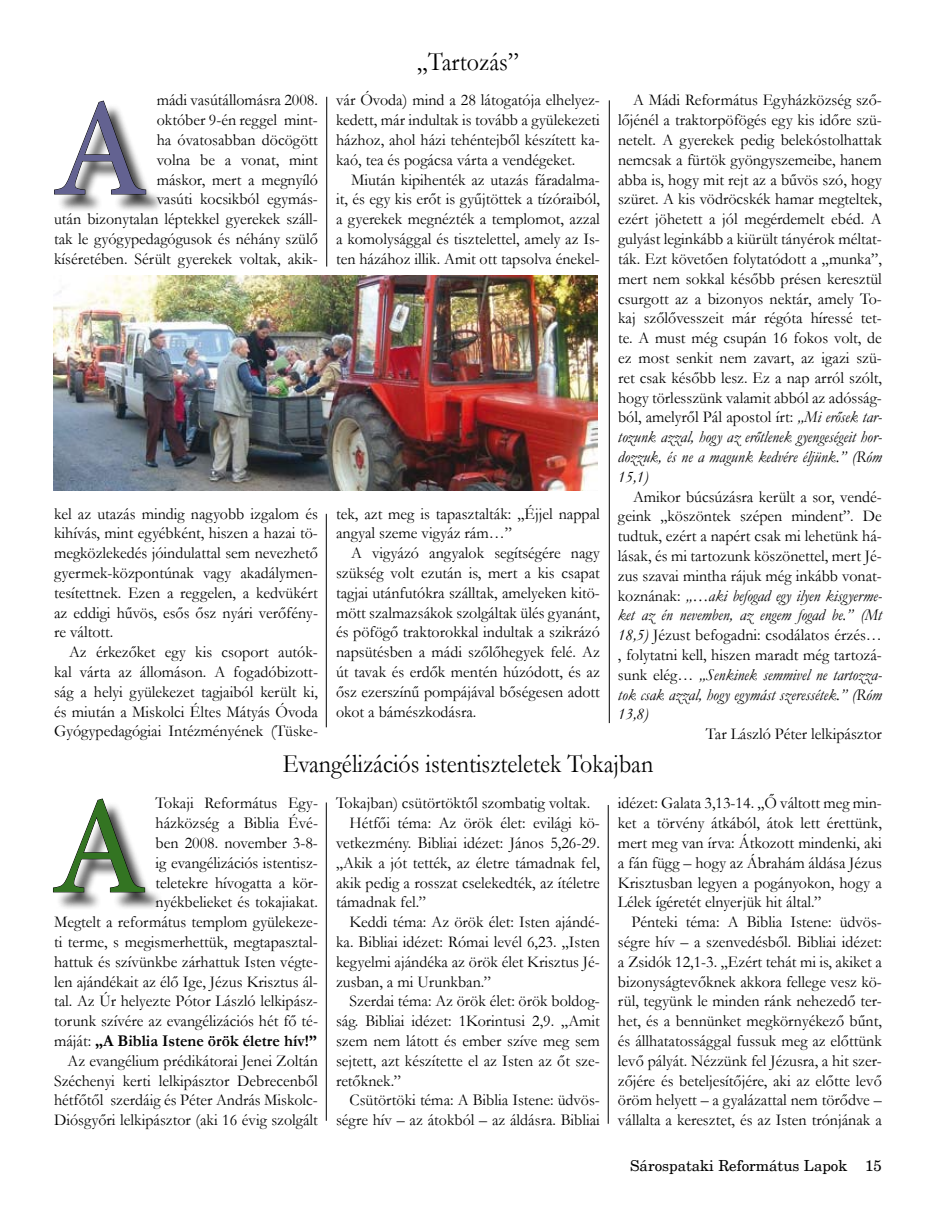
<style>
.page{position:relative;width:936px;height:1208px;background:#fff}
.page>*{position:absolute;margin:0;border:0;box-sizing:border-box;transform-origin:0 0}
.t1{font:139.5px "Minion Pro";color:#636291}
.t2{font:139.5px "Minion Pro";color:#337422}
.t3{font:26.4px "Garamond";color:#000;scale:.91 1}
.t4{font:16.5px/19.8px "Garamond";color:#000;text-align:justify}
.t5{font:15px "New Brunswick";color:#000}
.s1{font-style:italic}
.s2{font-weight:700}
</style>
<div class="page">
<div style="left:56px;top:103px;width:108px;height:109px;background:#000;opacity:.75"></div>
<svg style="left:54px;top:100px;width:92px;height:95px"></svg>
<hr style="left:326px;top:97px;width:1px;height:169px;background:#000">
<hr style="left:609px;top:100px;width:1px;height:623px;background:#000">
<img style="left:54px;top:276px;width:543px;height:214px">
<div style="left:55px;top:801px;width:108px;height:109px;background:#000;opacity:.75"></div>
<svg style="left:53px;top:798px;width:92px;height:94px"></svg>
<hr style="left:326px;top:514px;width:1px;height:213px;background:#000">
<hr style="left:326px;top:802px;width:1px;height:318px;background:#000">
<hr style="left:608px;top:805px;width:1px;height:318px;background:#000">
<p class="t4" style="left:54px;top:90px;width:265px;text-align:right">mádi vasútállomásra 2008.<br>október 9-én reggel mint-<br>ha óvatosabban döcögött<br>volna be a vonat, mint<br>máskor, mert a megnyíló<br>vasúti kocsikból egymás-<br>után bizonytalan léptekkel gyerekek száll&shy;tak le gyógypedagógusok és néhány szülő kíséretében. Sérült gyerekek voltak, akik-</p>
<h1 class="t1" style="left:52px;top:56px;width:98px">A</h1>
<p class="t4" style="left:54px;top:503px;width:265px">kel az utazás mindig nagyobb izgalom és kihívás, mint egyébként, hiszen a hazai tö&shy;megközlekedés jóindulattal sem nevezhető gyermek-központúnak vagy akadálymen&shy;tesítettnek. Ezen a reggelen, a kedvükért az eddigi hűvös, esős ősz nyári verőfény&shy;re váltott.</p>
<p class="t4" style="left:54px;top:641px;width:265px;text-indent:15px">Az érkezőket egy kis csoport autók&shy;kal várta az állomáson. A fogadóbizott&shy;ság a helyi gyülekezet tagjaiból került ki, és miután a Miskolci Éltes Mátyás Óvoda Gyógypedagógiai Intézményének (Tüske-</p>
<h2 class="t3" style="left:417px;top:44px;width:113px">„Tartozás”</h2>
<p class="t4" style="left:336px;top:90px;width:265px">vár Óvoda) mind a 28 látogatója elhelyez&shy;kedett, már indultak is tovább a gyülekezeti házhoz, ahol házi tehéntejből készített ka&shy;kaó, tea és pogácsa várta a vendégeket.</p>
<p class="t4" style="left:336px;top:169px;width:265px;text-indent:15px">Miután kipihenték az utazás fáradalma&shy;it, és egy kis erőt is gyűjtöttek a tízóraiból, a gyerekek megnézték a templomot, azzal a komolysággal és tisztelettel, amely az Is&shy;ten házához illik. Amit ott tapsolva énekel-</p>
<p class="t4" style="left:336px;top:503px;width:265px">tek, azt meg is tapasztalták: „Éjjel nappal angyal szeme vigyáz rám…”</p>
<p class="t4" style="left:336px;top:542px;width:265px;text-indent:15px">A vigyázó angyalok segítségére nagy szükség volt ezután is, mert a kis csapat tagjai utánfutókra szálltak, amelyeken kitö&shy;mött szalmazsákok szolgáltak ülés gyanánt, és pöfögő traktorokkal indultak a szikrázó napsütésben a mádi szőlőhegyek felé. Az út tavak és erdők mentén húzódott, és az ősz ezerszínű pompájával bőségesen adott okot a bámészkodásra.</p>
<p class="t4" style="left:618px;top:90px;width:265px;text-indent:15px">A Mádi Református Egyházközség sző&shy;lőjénél a traktorpöfögés egy kis időre szü&shy;netelt. A gyerekek pedig belekóstolhattak nemcsak a fürtök gyöngyszemeibe, hanem abba is, hogy mit rejt az a bűvös szó, hogy szüret. A kis vödröcskék hamar megteltek, ezért jöhetett a jól megérdemelt ebéd. A gulyást leginkább a kiürült tányérok méltat&shy;ták. Ezt követően folytatódott a „munka”, mert nem sokkal később présen keresztül csurgott az a bizonyos nektár, amely To&shy;kaj szőlővesszeit már régóta híressé tet&shy;te. A must még csupán 16 fokos volt, de ez most senkit nem zavart, az igazi szü&shy;ret csak később lesz. Ez a nap arról szólt, hogy törlesszünk valamit abból az adósság&shy;ból, amelyről Pál apostol írt: <span class="s1">„Mi erősek tar&shy;tozunk azzal, hogy az erőtlenek gyengeségeit hor&shy;dozzuk, és ne a magunk kedvére éljünk.” (Róm 15,1)</span></p>
<p class="t4" style="left:618px;top:486px;width:265px;text-indent:15px">Amikor búcsúzásra került a sor, vendé&shy;geink „köszöntek szépen mindent”. De tudtuk, ezért a napért csak mi lehetünk há&shy;lásak, és mi tartozunk köszönettel, mert Jé&shy;zus szavai mintha rájuk még inkább vonat&shy;koznának: <span class="s1">„…aki befogad egy ilyen kisgyerme&shy;ket az én nevemben, az engem fogad be.” (Mt 18,5)</span> Jézust befogadni: csodálatos érzés… , folytatni kell, hiszen maradt még tartozá&shy;sunk elég… <span class="s1">„Senkinek semmivel ne tartozza&shy;tok csak azzal, hogy egymást szeressétek.” (Róm 13,8)</span></p>
<p class="t4" style="left:705px;top:723px;width:178px">Tar László Péter lelkipásztor</p>
<h2 class="t3" style="left:283px;top:746px;width:409px">Evangélizációs istentiszteletek Tokajban</h2>
<p class="t4" style="left:54px;top:793px;width:265px;text-align:right">Tokaji Református Egy-<br>házközség a Biblia Évé-<br>ben 2008. november 3-8-<br>ig evangélizációs istentisz-<br>teletekre hívogatta a kör-<br>nyékbelieket és tokajiakat.<br>Megtelt a református templom gyülekeze&shy;ti terme, s megismerhettük, megtapasztal&shy;hattuk és szívünkbe zárhattuk Isten végte&shy;len ajándékait az élő Ige, Jézus Krisztus ál&shy;tal. Az Úr helyezte Pótor László lelkipász&shy;torunk szívére az evangélizációs hét fő té&shy;máját: <span class="s2">„A Biblia Istene örök életre hív!” </span>Az evangélium prédikátorai Jenei Zoltán Széchenyi kerti lelkipásztor Debrecenből hétfőtől szerdáig és Péter András Miskolc-Diósgyőri lelkipásztor (aki 16 évig szolgált</p>
<p class="t4" style="left:336px;top:793px;width:256px">Tokajban) csütörtöktől szombatig voltak.</p>
<h1 class="t2" style="left:51px;top:754px;width:98px">A</h1>
<p class="t4" style="left:349px;top:812px;width:252px">Hétfői téma: Az örök élet: evilági kö-</p>
<p class="t4" style="left:336px;top:832px;width:265px">vetkezmény. Bibliai idézet: János 5,26-29.</p>
<p class="t4" style="left:336px;top:852px;width:265px">„Akik a jót tették, az életre támadnak fel,</p>
<p class="t4" style="left:336px;top:872px;width:265px">akik pedig a rosszat cselekedték, az ítéletre</p>
<p class="t4" style="left:336px;top:892px;width:91px">támadnak fel.”</p>
<p class="t4" style="left:349px;top:911px;width:252px">Keddi téma: Az örök élet: Isten ajándé-</p>
<p class="t4" style="left:336px;top:931px;width:265px">ka. Bibliai idézet: Római levél 6,23. „Isten</p>
<p class="t4" style="left:336px;top:951px;width:265px">kegyelmi ajándéka az örök élet Krisztus Jé-</p>
<p class="t4" style="left:336px;top:971px;width:157px">zusban, a mi Urunkban.”</p>
<p class="t4" style="left:349px;top:991px;width:252px">Szerdai téma: Az örök élet: örök boldog-</p>
<p class="t4" style="left:336px;top:1010px;width:265px">ság. Bibliai idézet: 1Korintusi 2,9. „Amit</p>
<p class="t4" style="left:336px;top:1030px;width:265px">szem nem látott és ember szíve meg sem</p>
<p class="t4" style="left:336px;top:1050px;width:265px">sejtett, azt készítette el az Isten az őt sze-</p>
<p class="t4" style="left:336px;top:1070px;width:66px">retőknek.”</p>
<p class="t4" style="left:349px;top:1090px;width:252px">Csütörtöki téma: A Biblia Istene: üdvös-</p>
<p class="t4" style="left:336px;top:1109px;width:265px">ségre hív – az átokból – az áldásra. Bibliai</p>
<p class="t4" style="left:618px;top:793px;width:265px">idézet: Galata 3,13-14. „Ő váltott meg min&shy;ket a törvény átkából, átok lett érettünk, mert meg van írva: Átkozott mindenki, aki a fán függ – hogy az Ábrahám áldása Jézus Krisztusban legyen a pogányokon, hogy a Lélek ígéretét elnyerjük hit által.”</p>
<p class="t4" style="left:618px;top:911px;width:265px;text-indent:13px">Pénteki téma: A Biblia Istene: üdvös&shy;ségre hív – a szenvedésből. Bibliai idézet: a Zsidók 12,1-3. „Ezért tehát mi is, akiket a bizonyságtevőknek akkora fellege vesz kö&shy;rül, tegyünk le minden ránk nehezedő ter&shy;het, és a bennünket megkörnyékező bűnt, és állhatatossággal fussuk meg az előttünk levő pályát. Nézzünk fel Jézusra, a hit szer&shy;zőjére és beteljesítőjére, aki az előtte levő öröm helyett – a gyalázattal nem törődve – vállalta a keresztet, és az Isten trónjának a</p>
<p class="t5" style="left:630px;top:1156px;width:253px">Sárospataki Református Lapok 15</p>
</div>
